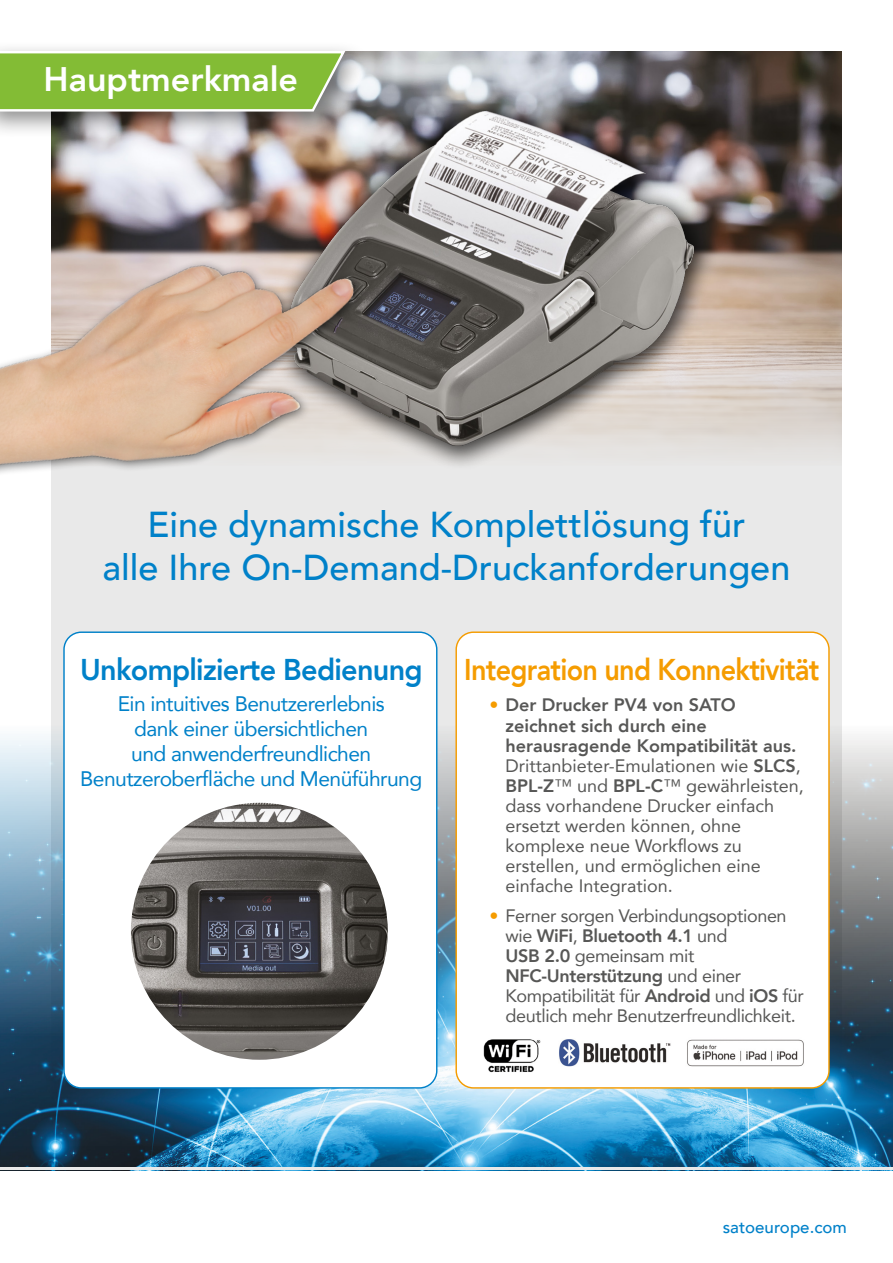
<style>
.page{position:relative;width:893px;height:1263px;background:#fff}
.page>*{position:absolute;margin:0;border:0;box-sizing:border-box;transform-origin:0 0}
.t1{font:500 36px/43.2px "Avenir";color:#0081c9;text-align:center}
.t2{font:800 34.05px "Avenir";color:#fff}
.t3{font:800 30px "Avenir";letter-spacing:-.025em;color:#f59c00;scale:.9 1}
.t4{font:800 30px "Avenir";letter-spacing:-.025em;color:#0081c9;scale:.96 1}
.t5{font:21px/25.2px "Avenir";letter-spacing:-.025em;color:#0081c9;text-align:center}
.t6{font:18px/20px "Avenir";color:#575756}
.t7{font:18px/20px "Avenir";letter-spacing:-.02em;color:#575756}
.t8{font:500 16.8px "Avenir";color:#0081c9}
.s1{color:#f59c00}
.s2{font-weight:800}
.s3{font-style:inherit}
</style>
<div class="page">
<div style="left:51px;top:51px;width:791px;height:1117px;background:#e9e9e9"></div>
<img style="left:0;top:725px;width:893px;height:443px">
<img style="left:51px;top:51px;width:791px;height:402px">
<hr style="left:0;top:1168px;width:893px;height:2px;background:#e9e9e9">
<div style="left:0;top:40px;width:368px;height:99px;background:#000;opacity:.45"></div>
<svg style="left:0;top:50px;width:347px;height:63px;background:#8ebf4c"></svg>
<div style="left:64px;top:632px;width:373px;height:456px;background:#fff;border-radius:17px"></div>
<div style="left:456px;top:632px;width:373px;height:456px;background:#fff;border-radius:17px"></div>
<div style="left:271px;top:94px;width:447px;height:377px;background:#000;opacity:.75"></div>
<img style="left:290px;top:97px;width:404px;height:348px">
<img style="left:0;top:146px;width:410px;height:327px">
<img style="left:128px;top:800px;width:262px;height:262px;border-radius:131px">
<img style="left:484px;top:1039px;width:56px;height:34px">
<img style="left:559px;top:1039px;width:112px;height:28px">
<img style="left:687px;top:1039px;width:117px;height:28px">
<h2 class="t2" style="left:44px;top:53px;width:256px">Hauptmerkmale</h2>
<h1 class="t1" style="left:103px;top:501px;width:689px">Eine dynamische Komplettlösung für<br>alle Ihre On-Demand-Druckanforderungen</h1>
<h3 class="t4" style="left:80px;top:646px;width:358px">Unkomplizierte Bedienung</h3>
<p class="t5" style="left:80px;top:690px;width:344px">Ein intuitives Benutzererlebnis<br>dank einer übersichtlichen<br>und anwenderfreundlichen<br>Benutzeroberfläche und Menüführung</p>
<h3 class="t3" style="left:464px;top:646px;width:396px">Integration und Konnektivität</h3>
<p class="t6" style="left:506px;top:695px;width:300px;text-indent:-16px"><span class="s1">•</span> <span class="s2">Der Drucker PV4 von SATO zeichnet sich durch eine herausragende Kompatibilität aus.<br></span>Drittanbieter-Emulationen wie <span class="s2">SLCS</span>,<br><span class="s2">BPL-Z</span><span class="s3">™</span> und <span class="s2">BPL-C</span><span class="s3">™</span> gewährleisten, dass vorhandene Drucker einfach ersetzt werden können, ohne komplexe neue Workflows zu erstellen, und ermöglichen eine einfache Integration.</p>
<p class="t7" style="left:506px;top:905px;width:300px;text-indent:-16px"><span class="s1">•</span> Ferner sorgen Verbindungsoptionen wie <span class="s2">WiFi</span>, <span class="s2">Bluetooth 4.1</span> und<br><span class="s2">USB 2.0</span> gemeinsam mit<br><span class="s2">NFC-Unterstützung</span> und einer<br>Kompatibilität für <span class="s2">Android</span> und <span class="s2">iOS</span> für deutlich mehr Benutzerfreundlichkeit.</p>
<p class="t8" style="left:723px;top:1213px;width:126px">satoeurope.com</p>
</div>
